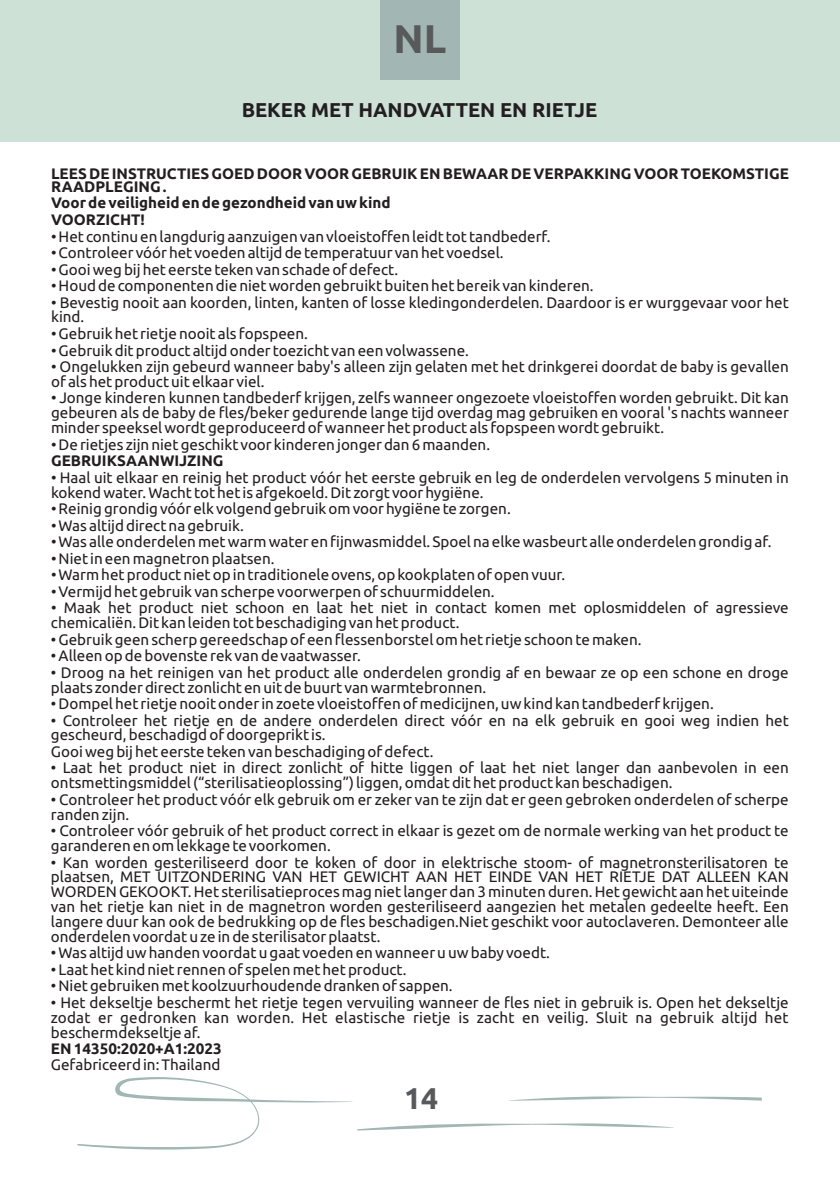
<style>
.page{position:relative;width:840px;height:1191px;background:#fff}
.page>*{position:absolute;margin:0;border:0;box-sizing:border-box;transform-origin:0 0}
.t1{font:700 40px "Ubuntu";color:#58595b}
.t2{font:700 30px "Ubuntu";color:#58595b}
.t3{font:700 20px "Ubuntu";color:#231f20}
.t4{font:15.2px/14.8px "Ubuntu";color:#231f20}
.t5{font:700 15.2px/13.2px "Ubuntu";color:#231f20}
</style>
<div class="page">
<div style="left:0;top:0;width:839px;height:142px;background:#cde1d6"></div>
<div style="left:380px;top:0;width:79px;height:79px;background:#a2b6b4"></div>
<svg style="left:77px;top:1077px;width:684px;height:72px"></svg>
<h1 class="t1" style="left:393px;top:22px;width:54px">NL</h1>
<h3 class="t3" style="left:241px;top:101px;width:357px">BEKER MET HANDVATTEN EN RIETJE</h3>
<p class="t5" style="left:51px;top:168px;width:739px">LEES DE INSTRUCTIES GOED DOOR VOOR GEBRUIK EN BEWAAR DE VERPAKKING VOOR TOEKOMSTIGE<br>RAADPLEGING .</p>
<p class="t5" style="left:51px;top:196px;width:341px;line-height:16.6px">Voor de veiligheid en de gezondheid van uw kind<br>VOORZICHT!</p>
<p class="t4" style="left:51px;top:230px;width:500px">• Het continu en langdurig aanzuigen van vloeistoffen leidt tot tandbederf.</p>
<p class="t4" style="left:51px;top:246px;width:454px">• Controleer vóór het voeden altijd de temperatuur van het voedsel.</p>
<p class="t4" style="left:51px;top:263px;width:348px">• Gooi weg bij het eerste teken van schade of defect.</p>
<p class="t4" style="left:51px;top:279px;width:544px">• Houd de componenten die niet worden gebruikt buiten het bereik van kinderen.</p>
<p class="t4" style="left:51px;top:296px;width:738px">• Bevestig nooit aan koorden, linten, kanten of losse kledingonderdelen. Daardoor is er wurggevaar voor het kind.</p>
<p class="t4" style="left:51px;top:327px;width:258px">• Gebruik het rietje nooit als fopspeen.</p>
<p class="t4" style="left:51px;top:344px;width:419px">• Gebruik dit product altijd onder toezicht van een volwassene.</p>
<p class="t4" style="left:51px;top:360px;width:739px">• Ongelukken zijn gebeurd wanneer baby's alleen zijn gelaten met het drinkgerei doordat de baby is gevallen of als het product uit elkaar viel.</p>
<p class="t4" style="left:51px;top:391px;width:739px;text-align:justify">• Jonge kinderen kunnen tandbederf krijgen, zelfs wanneer ongezoete vloeistoffen worden gebruikt. Dit kan gebeuren als de baby de fles/beker gedurende lange tijd overdag mag gebruiken en vooral 's nachts wanneer minder speeksel wordt geproduceerd of wanneer het product als fopspeen wordt gebruikt.</p>
<p class="t4" style="left:51px;top:438px;width:440px">• De rietjes zijn niet geschikt voor kinderen jonger dan 6 maanden.</p>
<p class="t5" style="left:51px;top:455px;width:174px">GEBRUIKSAANWIJZING</p>
<p class="t4" style="left:51px;top:471px;width:738px">• Haal uit elkaar en reinig het product vóór het eerste gebruik en leg de onderdelen vervolgens 5 minuten in kokend water. Wacht tot het is afgekoeld. Dit zorgt voor hygiëne.</p>
<p class="t4" style="left:51px;top:502px;width:461px">• Reinig grondig vóór elk volgend gebruik om voor hygiëne te zorgen.</p>
<p class="t4" style="left:51px;top:518px;width:194px">• Was altijd direct na gebruik.</p>
<p class="t4" style="left:51px;top:535px;width:721px">• Was alle onderdelen met warm water en fijnwasmiddel. Spoel na elke wasbeurt alle onderdelen grondig af.</p>
<p class="t4" style="left:51px;top:552px;width:225px">• Niet in een magnetron plaatsen.</p>
<p class="t4" style="left:51px;top:568px;width:515px">• Warm het product niet op in traditionele ovens, op kookplaten of open vuur.</p>
<p class="t4" style="left:51px;top:585px;width:445px">• Vermijd het gebruik van scherpe voorwerpen of schuurmiddelen.</p>
<p class="t4" style="left:51px;top:601px;width:739px">• Maak het product niet schoon en laat het niet in contact komen met oplosmiddelen of agressieve chemicaliën. Dit kan leiden tot beschadiging van het product.</p>
<p class="t4" style="left:51px;top:632px;width:591px">• Gebruik geen scherp gereedschap of een flessenborstel om het rietje schoon te maken.</p>
<p class="t4" style="left:51px;top:649px;width:311px">• Alleen op de bovenste rek van de vaatwasser.</p>
<p class="t4" style="left:51px;top:666px;width:738px">• Droog na het reinigen van het product alle onderdelen grondig af en bewaar ze op een schone en droge plaats zonder direct zonlicht en uit de buurt van warmtebronnen.</p>
<p class="t4" style="left:51px;top:697px;width:664px">• Dompel het rietje nooit onder in zoete vloeistoffen of medicijnen, uw kind kan tandbederf krijgen.</p>
<p class="t4" style="left:51px;top:713px;width:739px">• Controleer het rietje en de andere onderdelen direct vóór en na elk gebruik en gooi weg indien het gescheurd, beschadigd of doorgeprikt is.</p>
<p class="t4" style="left:51px;top:745px;width:384px">Gooi weg bij het eerste teken van beschadiging of defect.</p>
<p class="t4" style="left:51px;top:761px;width:739px">• Laat het product niet in direct zonlicht of hitte liggen of laat het niet langer dan aanbevolen in een ontsmettingsmiddel (“sterilisatieoplossing”) liggen, omdat dit het product kan beschadigen.</p>
<p class="t4" style="left:51px;top:793px;width:739px">• Controleer het product vóór elk gebruik om er zeker van te zijn dat er geen gebroken onderdelen of scherpe randen zijn.</p>
<p class="t4" style="left:51px;top:824px;width:739px">• Controleer vóór gebruik of het product correct in elkaar is gezet om de normale werking van het product te garanderen en om lekkage te voorkomen.</p>
<p class="t4" style="left:51px;top:855px;width:739px;text-align:justify">• Kan worden gesteriliseerd door te koken of door in elektrische stoom- of magnetronsterilisatoren te plaatsen, MET UITZONDERING VAN HET GEWICHT AAN HET EINDE VAN HET RIETJE DAT ALLEEN KAN WORDEN GEKOOKT. Het sterilisatieproces mag niet langer dan 3 minuten duren. Het gewicht aan het uiteinde van het rietje kan niet in de magnetron worden gesteriliseerd aangezien het metalen gedeelte heeft. Een langere duur kan ook de bedrukking op de fles beschadigen.Niet geschikt voor autoclaveren. Demonteer alle onderdelen voordat u ze in de sterilisator plaatst.</p>
<p class="t4" style="left:51px;top:946px;width:500px">• Was altijd uw handen voordat u gaat voeden en wanneer u uw baby voedt.</p>
<p class="t4" style="left:51px;top:963px;width:357px">• Laat het kind niet rennen of spelen met het product.</p>
<p class="t4" style="left:51px;top:979px;width:403px">• Niet gebruiken met koolzuurhoudende dranken of sappen.</p>
<p class="t4" style="left:51px;top:996px;width:739px;text-align:justify">• Het dekseltje beschermt het rietje tegen vervuiling wanneer de fles niet in gebruik is. Open het dekseltje zodat er gedronken kan worden. Het elastische rietje is zacht en veilig. Sluit na gebruik altijd het beschermdekseltje af.</p>
<p class="t5" style="left:51px;top:1043px;width:172px">EN 14350:2020+A1:2023</p>
<p class="t4" style="left:51px;top:1058px;width:171px">Gefabriceerd in:Thailand</p>
<h2 class="t2" style="left:404px;top:1085px;width:36px">14</h2>
</div>
